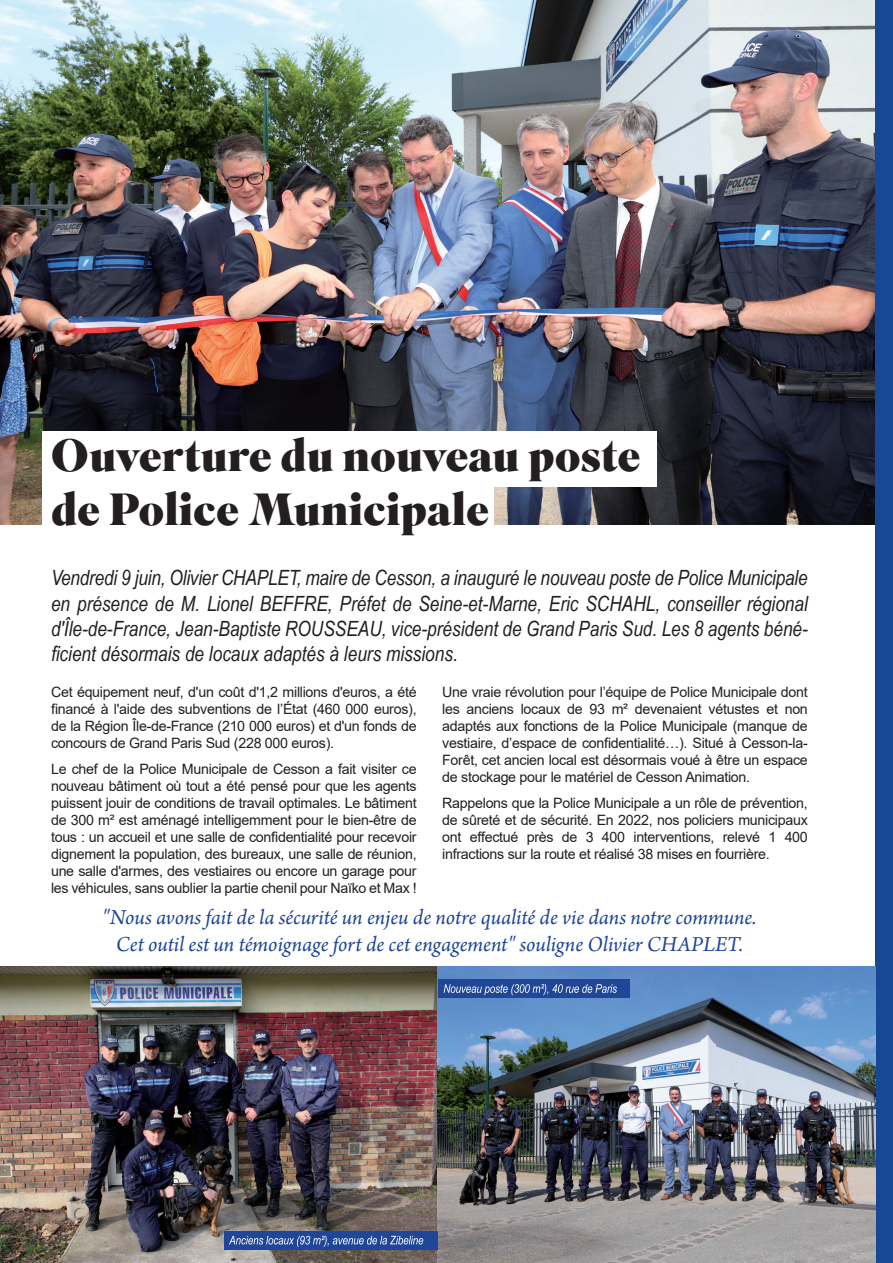
<style>
.page{position:relative;width:893px;height:1263px;background:#fff}
.page>*{position:absolute;margin:0;border:0;box-sizing:border-box;transform-origin:0 0}
.t1{font:900 45px/54px "Superior Title";color:#231f20}
.t2{font:italic 22.5px/27px "Arno Pro";letter-spacing:-.005em;color:#1f4697;text-align:center}
.t3{font:italic 21px/25.2px "Arial Narrow";color:#231f20;text-align:justify}
.t4{font:14.25px/17.1px "Arial";letter-spacing:-.02em;color:#231f20;text-align:justify}
.t5{font:italic 12px "Arial Narrow";letter-spacing:-.01em;color:#fff}
</style>
<div class="page">
<img style="left:0;top:0;width:876px;height:524px">
<div style="left:876px;top:0;width:17px;height:1263px;background:#174895"></div>
<div style="left:43px;top:432px;width:614px;height:55px;background:#fff"></div>
<div style="left:43px;top:486px;width:450px;height:55px;background:#fff"></div>
<img style="left:0;top:966px;width:876px;height:297px">
<div style="left:225px;top:1231px;width:213px;height:18px;background:#1f4697"></div>
<div style="left:438px;top:979px;width:191px;height:19px;background:#1f4697"></div>
<h1 class="t1" style="left:51px;top:430px;width:591px">Ouverture du nouveau poste de Police Municipale</h1>
<p class="t3" style="left:51px;top:565px;width:758px">Vendredi 9 juin, Olivier CHAPLET, maire de Cesson, a inauguré le nouveau poste de Police Municipale en présence de M. Lionel BEFFRE, Préfet de Seine-et-Marne, Eric SCHAHL, conseiller régional d'Île-de-France, Jean-Baptiste ROUSSEAU, vice-président de Grand Paris Sud. Les 8 agents béné&shy;ficient désormais de locaux adaptés à leurs missions.</p>
<p class="t4" style="left:51px;top:683px;width:367px">Cet équipement neuf, d'un coût d'1,2 millions d'euros, a été financé à l'aide des subventions de l’État (460 000 euros), de la Région Île-de-France (210 000 euros) et d'un fonds de concours de Grand Paris Sud (228 000 euros).</p>
<p class="t4" style="left:51px;top:760px;width:367px">Le chef de la Police Municipale de Cesson a fait visiter ce nouveau bâtiment où tout a été pensé pour que les agents puissent jouir de conditions de travail optimales. Le bâtiment de 300 m² est aménagé intelligemment pour le bien-être de tous : un accueil et une salle de confidentialité pour recevoir dignement la population, des bureaux, une salle de réunion, une salle d'armes, des vestiaires ou encore un garage pour les véhicules, sans oublier la partie chenil pour Naïko et Max !</p>
<p class="t4" style="left:442px;top:683px;width:367px">Une vraie révolution pour l’équipe de Police Municipale dont les anciens locaux de 93 m² devenaient vétustes et non adaptés aux fonctions de la Police Municipale (manque de vestiaire, d’espace de confidentialité…). Situé à Cesson-la-Forêt, cet ancien local est désormais voué à être un espace de stockage pour le matériel de Cesson Animation.</p>
<p class="t4" style="left:442px;top:794px;width:367px">Rappelons que la Police Municipale a un rôle de prévention, de sûreté et de sécurité. En 2022, nos policiers municipaux ont effectué près de 3 400 interventions, relevé 1 400 infractions sur la route et réalisé 38 mises en fourrière.</p>
<h2 class="t2" style="left:103px;top:905px;width:655px">"Nous avons fait de la sécurité un enjeu de notre qualité de vie dans notre commune.<br>Cet outil est un témoignage fort de cet engagement" souligne Olivier CHAPLET.</h2>
<p class="t5" style="left:443px;top:980px;width:175px">Nouveau poste (300 m²), 40 rue de Paris</p>
<p class="t5" style="left:229px;top:1232px;width:196px">Anciens locaux (93 m²), avenue de la Zibeline</p>
</div>
